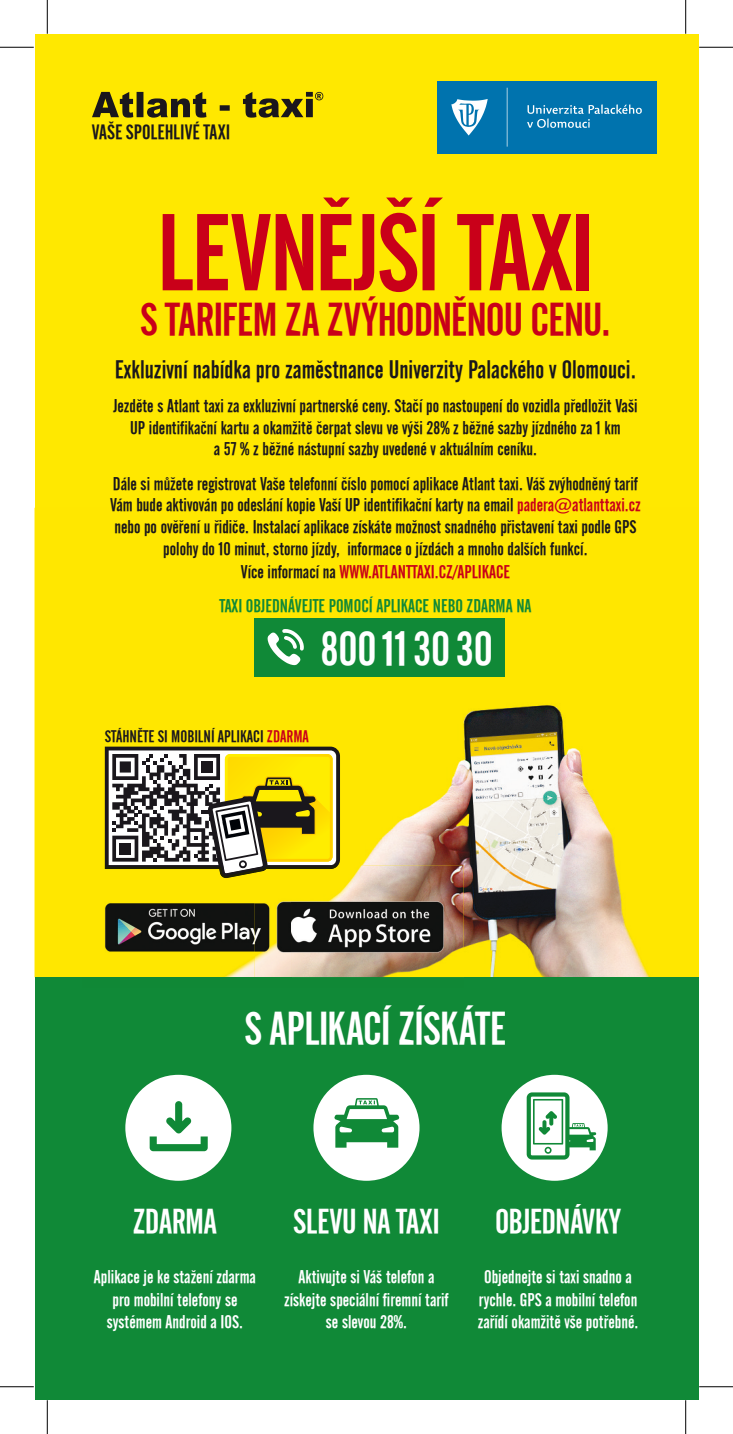
<style>
.page{position:relative;width:733px;height:1434px;background:#fff}
.page>*{position:absolute;margin:0;border:0;box-sizing:border-box;transform-origin:0 0}
.t1{font:108px "Alternate Gothic No 2 AT";letter-spacing:-.02em;color:#c90019}
.t2{font:47.02px "Alternate Gothic No 2 AT";letter-spacing:.005em;color:#fff}
.t3{font:45px "Alternate Gothic No 2 AT";letter-spacing:-.025em;color:#c90019}
.t4{font:45px "Alternate Gothic No 2 AT";letter-spacing:-.015em;color:#fff}
.t5{font:33.75px "Alternate Gothic No 2 AT";letter-spacing:-.01em;color:#fff}
.t6{font:24.75px "Alternate Gothic No 2 AT";color:#1a171c}
.t7{font:20.25px "Alternate Gothic No 2 AT";letter-spacing:.005em;color:#1a171c}
.t8{font:18px/21.6px "Alternate Gothic No 2 AT";color:#1a171c;text-align:center}
.t9{font:18px/22.3px "Alternate Gothic No 2 AT";color:#fff;text-align:center}
.t10{font:18px/34.4px "Alternate Gothic No 2 AT";color:#108937;text-align:center}
.t11{font:16.43px "Alternate Gothic No 2 AT";color:#1a171c}
.s1{color:#c90019}
.s2{color:#1a171c}
</style>
<div class="page">
<div style="left:34px;top:34px;width:664px;height:1344px;background:#ffe800"></div>
<img style="left:34px;top:508px;width:615px;height:469px">
<svg style="left:92px;top:92px;width:231px;height:26px"></svg>
<div style="left:254px;top:618px;width:250px;height:58px;background:#108937"></div>
<svg style="left:267px;top:629px;width:37px;height:36px"></svg>
<div style="left:34px;top:977px;width:664px;height:422px;background:#108937"></div>
<div style="left:436px;top:81px;width:220px;height:72px;background:#0073ae"></div>
<svg style="left:506px;top:88px;width:1px;height:59px"></svg>
<svg style="left:527px;top:104px;width:114px;height:24px"></svg>
<svg style="left:451px;top:99px;width:36px;height:37px"></svg>
<svg style="left:125px;top:1075px;width:106px;height:106px"></svg>
<svg style="left:313px;top:1075px;width:106px;height:106px"></svg>
<svg style="left:501px;top:1075px;width:106px;height:106px"></svg>
<img style="left:291px;top:865px;width:172px;height:112px">
<img style="left:292px;top:977px;width:171px;height:1px">
<img style="left:82px;top:865px;width:173px;height:112px">
<img style="left:255px;top:878px;width:36px;height:99px">
<svg style="left:105px;top:747px;width:235px;height:131px"></svg>
<hr style="left:0;top:47px;width:34px;height:1px;background:#000">
<hr style="left:699px;top:47px;width:33px;height:1px;background:#000">
<hr style="left:0;top:1386px;width:34px;height:1px;background:#000">
<hr style="left:699px;top:1386px;width:33px;height:1px;background:#000">
<hr style="left:47px;top:0;width:1px;height:34px;background:#000">
<hr style="left:47px;top:1400px;width:1px;height:34px;background:#000">
<hr style="left:685px;top:0;width:1px;height:34px;background:#000">
<hr style="left:685px;top:1400px;width:1px;height:34px;background:#000">
<p class="t7" style="left:92px;top:121px;width:140px">VAŠE SPOLEHLIVÉ TAXI</p>
<h1 class="t1" style="left:156px;top:194px;width:439px">LEVNĚJŠÍ TAXI</h1>
<h3 class="t3" style="left:140px;top:295px;width:471px">S TARIFEM ZA ZVÝHODNĚNOU CENU.</h3>
<h3 class="t6" style="left:115px;top:356px;width:522px">Exkluzivní nabídka pro zaměstnance Univerzity Palackého v Olomouci.</h3>
<p class="t8" style="left:113px;top:395px;width:525px">Jezděte s Atlant taxi za exkluzivní partnerské ceny. Stačí po nastoupení do vozidla předložit Vaši<br>UP identifikační kartu a okamžitě čerpat slevu ve výši 28% z běžné sazby jízdného za 1 km<br>a 57 % z běžné nástupní sazby uvedené v aktuálním ceníku.</p>
<p class="t8" style="left:110px;top:473px;width:532px">Dále si můžete registrovat Vaše telefonní číslo pomocí aplikace Atlant taxi. Váš zvýhodněný tarif Vám bude aktivován po odeslání kopie Vaší UP identifikační karty na email <span class="s1">padera@atlanttaxi.cz </span>nebo po ověření u řidiče. Instalací aplikace získáte možnost snadného přistavení taxi podle GPS polohy do 10 minut, storno jízdy, informace o jízdách a mnoho dalších funkcí.</p>
<p class="t10" style="left:219px;top:555px;width:313px"><span class="s2">Více informací na</span> <span class="s1">WWW.ATLANTTAXI.CZ/APLIKACE<br></span>TAXI OBJEDNÁVEJTE POMOCÍ APLIKACE NEBO ZDARMA NA</p>
<h2 class="t2" style="left:320px;top:623px;width:174px">800 1130 30</h2>
<p class="t11" style="left:105px;top:727px;width:205px">STÁHNĚTE SI MOBILNÍ APLIKACI <span class="s1">ZDARMA</span></p>
<h3 class="t4" style="left:244px;top:1003px;width:263px">S APLIKACÍ ZÍSKÁTE</h3>
<h3 class="t5" style="left:133px;top:1202px;width:85px">ZDARMA</h3>
<p class="t9" style="left:94px;top:1266px;width:163px">Aplikace je ke stažení zdarma pro mobilní telefony se systémem Android a IOS.</p>
<h3 class="t5" style="left:293px;top:1202px;width:148px">SLEVU NA TAXI</h3>
<p class="t9" style="left:284px;top:1266px;width:166px">Aktivujte si Váš telefon a získejte speciální firemní tarif se slevou 28%.</p>
<h3 class="t5" style="left:495px;top:1202px;width:127px">OBJEDNÁVKY</h3>
<p class="t9" style="left:477px;top:1266px;width:162px">Objednejte si taxi snadno a rychle. GPS a mobilní telefon zařídí okamžitě vše potřebné.</p>
</div>
